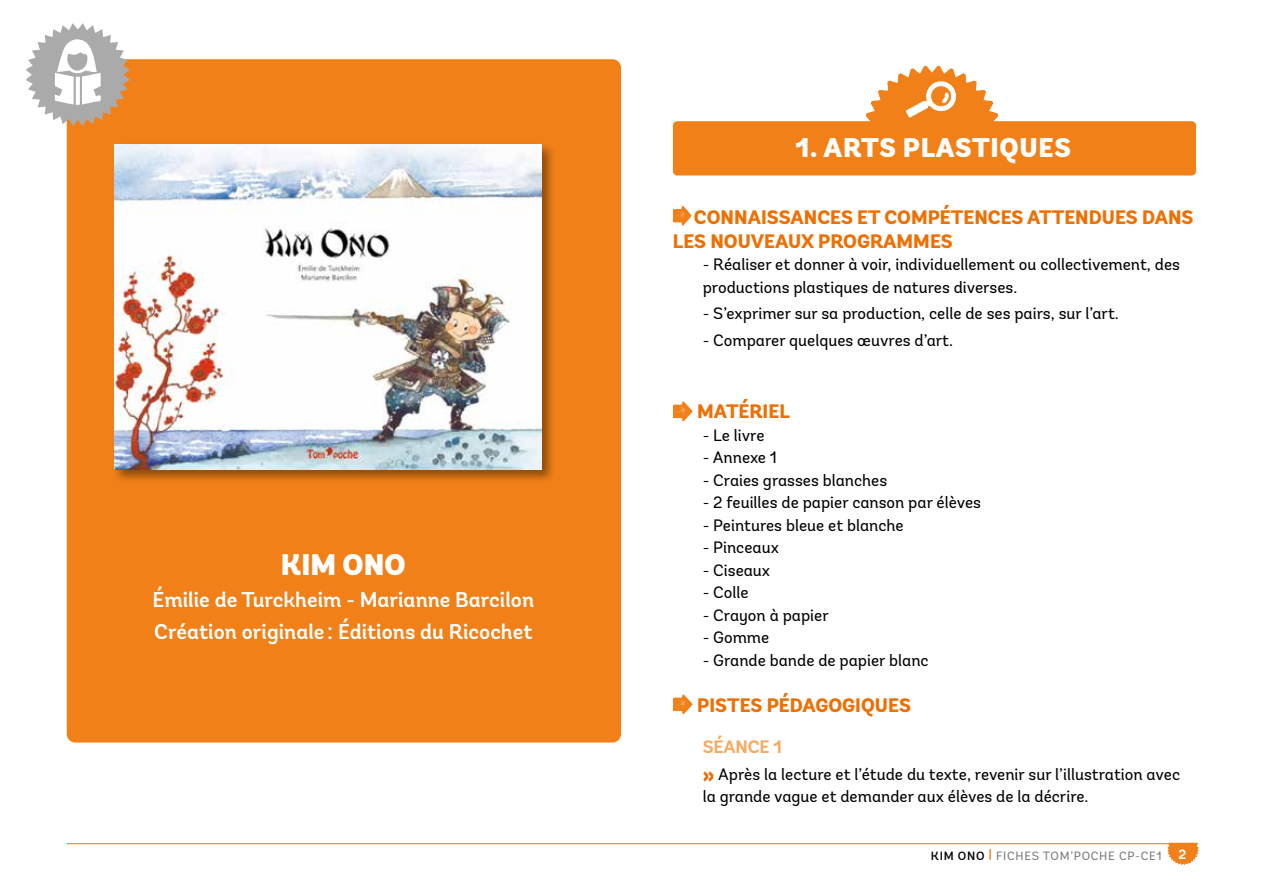
<style>
.page{position:relative;width:1263px;height:893px;background:#fff}
.page>*{position:absolute;margin:0;border:0;box-sizing:border-box;transform-origin:0 0}
.t1{font:900 29.85px "Andes";color:#fff}
.t2{font:900 27px "Andes";letter-spacing:.025em;color:#fff}
.t3{font:600 21.3px/32px "Andes";color:#fff}
.t4{font:800 19.5px/24px "Andes";color:#ed7004}
.t5{font:700 18px "Andes";letter-spacing:-.005em;color:#f7a960}
.t6{font:16.5px/22.5px "Andes";color:#000}
.t7{font:12px "Andes";letter-spacing:.06em;color:#797979}
.s1{font-weight:900;font-size:24.75px;color:#ed7004}
.s2{font-weight:500;color:#000}
.s3{font-weight:700;font-size:13.5px;color:#fff}
</style>
<div class="page">
<hr style="left:67px;top:843px;width:1130px;height:1px;background:#f08017">
<svg style="left:1167px;top:843px;width:32px;height:22px"></svg>
<svg style="left:865px;top:66px;width:134px;height:55px"></svg>
<div style="left:673px;top:121px;width:523px;height:55px;background:#f08017;border-radius:4px"></div>
<svg style="left:673px;top:206px;width:18px;height:20px"></svg>
<svg style="left:673px;top:401px;width:19px;height:20px"></svg>
<svg style="left:673px;top:694px;width:19px;height:20px"></svg>
<div style="left:67px;top:59px;width:554px;height:684px;background:#f08017;border-radius:9px"></div>
<svg style="left:26px;top:23px;width:104px;height:103px"></svg>
<div style="left:113px;top:142px;width:442px;height:342px;background:#000;opacity:.4"></div>
<img style="left:115px;top:145px;width:426px;height:325px">
<h1 class="t1" style="left:281px;top:545px;width:126px">KIM ONO</h1>
<p class="t3" style="left:153px;top:584px;width:383px">Émilie de Turckheim - Marianne Barcilon<br>Création originale: Éditions du Ricochet</p>
<h2 class="t2" style="left:795px;top:130px;width:277px">1. ARTS PLASTIQUES</h2>
<p class="t4" style="left:673px;top:206px;width:522px;text-indent:21px">CONNAISSANCES ET COMPÉTENCES ATTENDUES DANS<br>LES NOUVEAUX PROGRAMMES</p>
<p class="t6" style="left:703px;top:253px;width:479px">- Réaliser et donner à voir, individuellement ou collectivement, des productions plastiques de natures diverses.</p>
<p class="t6" style="left:703px;top:302px;width:418px">- S’exprimer sur sa production, celle de ses pairs, sur l’art.</p>
<p class="t6" style="left:703px;top:329px;width:252px">- Comparer quelques œuvres d’art.</p>
<p class="t4" style="left:697px;top:400px;width:94px">MATÉRIEL</p>
<p class="t6" style="left:703px;top:424px;width:63px">- Le livre</p>
<p class="t6" style="left:703px;top:446px;width:76px">- Annexe 1</p>
<p class="t6" style="left:703px;top:469px;width:186px">- Craies grasses blanches</p>
<p class="t6" style="left:703px;top:491px;width:280px">- 2 feuilles de papier canson par élèves</p>
<p class="t6" style="left:703px;top:514px;width:202px">- Peintures bleue et blanche</p>
<p class="t6" style="left:703px;top:536px;width:78px">- Pinceaux</p>
<p class="t6" style="left:703px;top:559px;width:69px">- Ciseaux</p>
<p class="t6" style="left:703px;top:581px;width:47px">- Colle</p>
<p class="t6" style="left:703px;top:604px;width:128px">- Crayon à papier</p>
<p class="t6" style="left:703px;top:626px;width:68px">- Gomme</p>
<p class="t6" style="left:703px;top:649px;width:227px">- Grande bande de papier blanc</p>
<p class="t4" style="left:697px;top:694px;width:215px">PISTES PÉDAGOGIQUES</p>
<p class="t5" style="left:703px;top:736px;width:81px">SÉANCE 1</p>
<p class="t6" style="left:703px;top:763px;width:479px"><span class="s1">»</span> Après la lecture et l’étude du texte, revenir sur l’illustration avec la grande vague et demander aux élèves de la décrire.</p>
<p class="t7" style="left:931px;top:848px;width:257px"><span class="s2">KIM ONO</span> <sup>|</sup> FICHES TOM’POCHE CP-CE1 <span class="s3">2</span></p>
</div>
